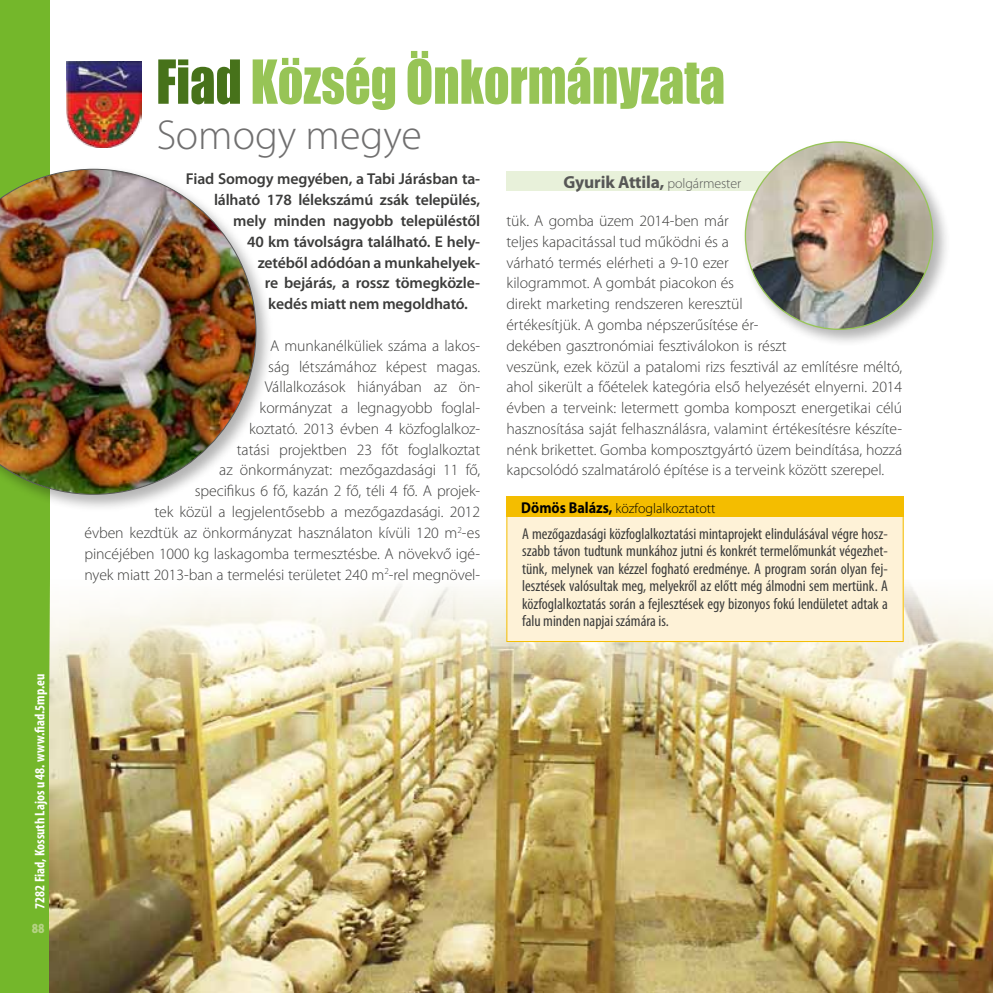
<style>
.page{position:relative;width:993px;height:993px;background:#fff}
.page>*{position:absolute;margin:0;border:0;box-sizing:border-box;transform-origin:0 0}
.t1{font:56px "Impact";color:#97c456;scale:.9 1}
.t2{font:300 42px "Myriad Pro";color:#706f6f}
.t3{font:700 17.5px "Myriad Pro";letter-spacing:-.01em;color:#575756}
.t4{font:300 15.75px/20.8px "Myriad Pro";letter-spacing:-.005em;color:#3c3c3b;text-align:right}
.t5{font:condensed 15.75px/17.5px "Myriad Pro";color:#3c3c3b;text-align:justify}
.t6{font:600 15.75px "Myriad Pro";letter-spacing:-.01em;color:#3c3c3b}
.t7{font:700 condensed 14px "Myriad Pro";color:#fff}
.t8{font:300 14px "Myriad Pro";color:#000}
.t9{font:900 14px "Myriad Pro";color:#b5d384;scale:.8 1}
.s1{color:#47721a}
.s2{font-weight:300;font-size:14px}
.s3{font-weight:700;font-size:15.75px}
</style>
<div class="page">
<div style="left:0;top:0;width:50px;height:992px;background:#74b72b"></div>
<img style="left:50px;top:579px;width:942px;height:413px">
<div style="left:506px;top:508px;width:396px;height:133px;background:#fef2d7"></div>
<div style="left:506px;top:496px;width:397px;height:21px;background:#f4bd00"></div>
<img style="left:66px;top:62px;width:75px;height:85px">
<div style="left:0;top:165px;width:274px;height:347px;background:#000;opacity:.3"></div>
<img style="left:0;top:169px;width:256px;height:325px">
<div style="left:506px;top:171px;width:279px;height:20px;background:#e8f1da"></div>
<div style="left:741px;top:138px;width:209px;height:209px;background:#000;opacity:.3"></div>
<img style="left:745px;top:142px;width:187px;height:187px;border-radius:94px">
<p class="t7" style="left:31px;top:908px;width:236px;rotate:-90deg">7282 Fiad, Kossuth Lajos u 48. www.fiad.5mp.eu</p>
<p class="t9" style="left:32px;top:919px;width:17px">88</p>
<h1 class="t1" style="left:156px;top:38px;width:633px"><span class="s1">Fiad</span> Község Önkormányzata</h1>
<h2 class="t2" style="left:156px;top:110px;width:267px">Somogy megye</h2>
<p class="t6" style="left:186px;top:169px;width:295px">Fiad Somogy megyében, a Tabi Járásban ta-</p>
<p class="t6" style="left:214px;top:190px;width:268px">lálható 178 lélekszámú zsák település,</p>
<p class="t6" style="left:233px;top:210px;width:248px">mely minden nagyobb településtől</p>
<p class="t6" style="left:247px;top:231px;width:234px">40 km távolságra található. E hely-</p>
<p class="t6" style="left:258px;top:252px;width:224px">zetéből adódóan a munkahelyek-</p>
<p class="t6" style="left:265px;top:273px;width:217px">re bejárás, a rossz tömegközle-</p>
<p class="t6" style="left:268px;top:294px;width:201px">kedés miatt nem megoldható.</p>
<p class="t4" style="left:84px;top:335px;width:397px">A munkanélküliek száma a lakos-<br>ság létszámához képest magas.<br>Vállalkozások hiányában az ön-<br>kormányzat a legnagyobb foglal-<br>koztató. 2013 évben 4 közfoglalkoz-<br>tatási projektben 23 főt foglalkoztat<br>az önkormányzat: mezőgazdasági 11 fő,<br>specifikus 6 fő, kazán 2 fő, téli 4 fő. A projek-<br>tek közül a legjelentősebb a mezőgazdasági. 2012<br>évben kezdtük az önkormányzat használaton kívüli 120 m<sup>2</sup>-es pincéjében 1000 kg laskagomba termesztésbe. A növekvő igé&shy;nyek miatt 2013-ban a termelési területet 240 m<sup>2</sup>-rel megnövel-</p>
<p class="t3" style="left:563px;top:170px;width:179px">Gyurik Attila, <span class="s2">polgármester</span></p>
<p class="t4" style="left:506px;top:210px;width:397px;text-align:left">tük. A gomba üzem 2014-ben már<br>teljes kapacitással tud működni és a<br>várható termés elérheti a 9-10 ezer<br>kilogrammot. A gombát piacokon és<br>direkt marketing rendszeren keresztül<br>értékesítjük. A gomba népszerűsítése ér-<br>dekében gasztronómiai fesztiválokon is részt<br>veszünk, ezek közül a patalomi rizs fesztivál az említésre méltó, ahol sikerült a főételek kategória első helyezését elnyerni. 2014 évben a terveink: letermett gomba komposzt energetikai célú hasznosítása saját felhasználásra, valamint értékesítésre készíte&shy;nénk brikettet. Gomba komposztgyártó üzem beindítása, hozzá kapcsolódó szalmatároló építése is a terveink között szerepel.</p>
<p class="t8" style="left:521px;top:499px;width:196px"><span class="s3">Dömös Balázs,</span> közfoglalkoztatott</p>
<p class="t5" style="left:522px;top:524px;width:367px">A mezőgazdasági közfoglalkoztatási mintaprojekt elindulásával végre hos - szabb távon tudtunk munkához jutni és konkrét termelőmunkát végezhet&shy;tünk, melynek van kézzel fogható eredménye. A program során olyan fej&shy;lesztések valósultak meg, melyekről az előtt még álmodni sem mertünk. A közfoglalkoztatás során a fejlesztések egy bizonyos fokú lendületet adtak a falu minden napjai számára is.</p>
</div>
